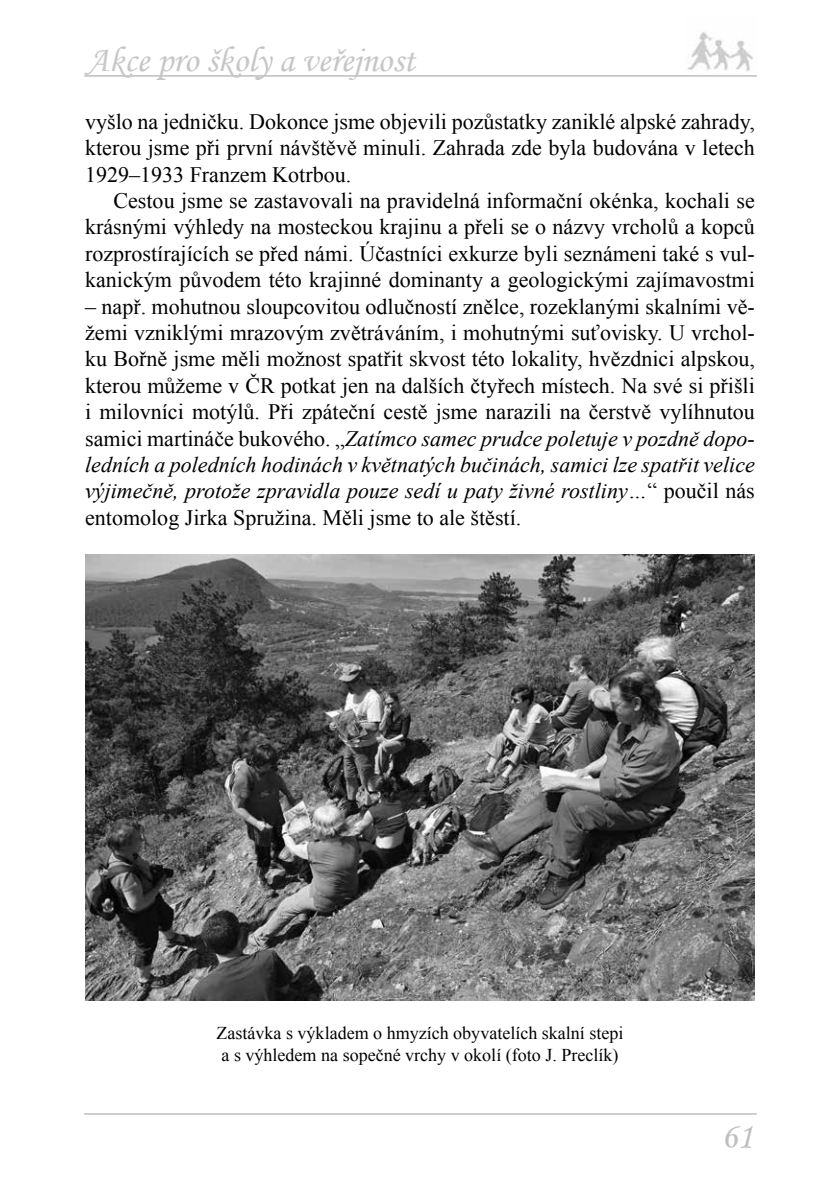
<style>
.page{position:relative;width:840px;height:1191px;background:#fff}
.page>*{position:absolute;margin:0;border:0;box-sizing:border-box;transform-origin:0 0}
.t1{font:36px "Monotype Corsiva";color:#c5c6c8}
.t2{font:36px "Monotype Corsiva";color:#bcbec0}
.t3{font:22px/26.4px "Times New Roman";color:#000;text-align:justify}
.t4{font:18px/21.6px "Times New Roman";color:#000}
.s1{font-style:italic}
</style>
<div class="page">
<hr style="left:84px;top:75px;width:672px;height:2px;background:#bcbec0">
<hr style="left:84px;top:1113px;width:672px;height:1px;background:#bcbec0">
<img style="left:687px;top:32px;width:66px;height:39px">
<img style="left:85px;top:554px;width:669px;height:446px">
<h1 class="t1" style="left:86px;top:38px;width:330px">Akce pro školy a veřejnost</h1>
<p class="t3" style="left:85px;top:108px;width:671px">vyšlo na jedničku. Dokonce jsme objevili pozůstatky zaniklé alpské zahrady, kterou jsme při první návštěvě minuli. Zahrada zde byla budována v letech 1929–1933 Franzem Kotrbou.</p>
<p class="t3" style="left:85px;top:187px;width:671px;text-indent:28px">Cestou jsme se zastavovali na pravidelná informační okénka, kochali se krásnými výhledy na mosteckou krajinu a přeli se o názvy vrcholů a kopců rozprostírajících se před námi. Účastníci exkurze byli seznámeni také s vul&shy;kanickým původem této krajinné dominanty a geologickými zajímavostmi</p>
<p class="t3" style="left:85px;top:293px;width:671px">– např. mohutnou sloupcovitou odlučností znělce, rozeklanými skalními vě&shy;žemi vzniklými mrazovým zvětráváním, i mohutnými suťovisky. U vrchol&shy;ku Bořně jsme měli možnost spatřit skvost této lokality, hvězdnici alpskou, kterou můžeme v ČR potkat jen na dalších čtyřech místech. Na své si přišli i milovníci motýlů. Při zpáteční cestě jsme narazili na čerstvě vylíhnutou samici martináče bukového. „<span class="s1">Zatímco samec prudce poletuje v pozdně dopo&shy;ledních a poledních hodinách v květnatých bučinách, samici lze spatřit velice výjimečně, protože zpravidla pouze sedí u paty živné rostliny…</span>“ poučil nás entomolog Jirka Spružina. Měli jsme to ale štěstí.</p>
<p class="t4" style="left:216px;top:1022px;width:408px">Zastávka s výkladem o hmyzích obyvatelích skalní stepi a s výhledem na sopečné vrchy v okolí (foto J. Preclík)</p>
<h1 class="t2" style="left:720px;top:1114px;width:33px">61</h1>
</div>
